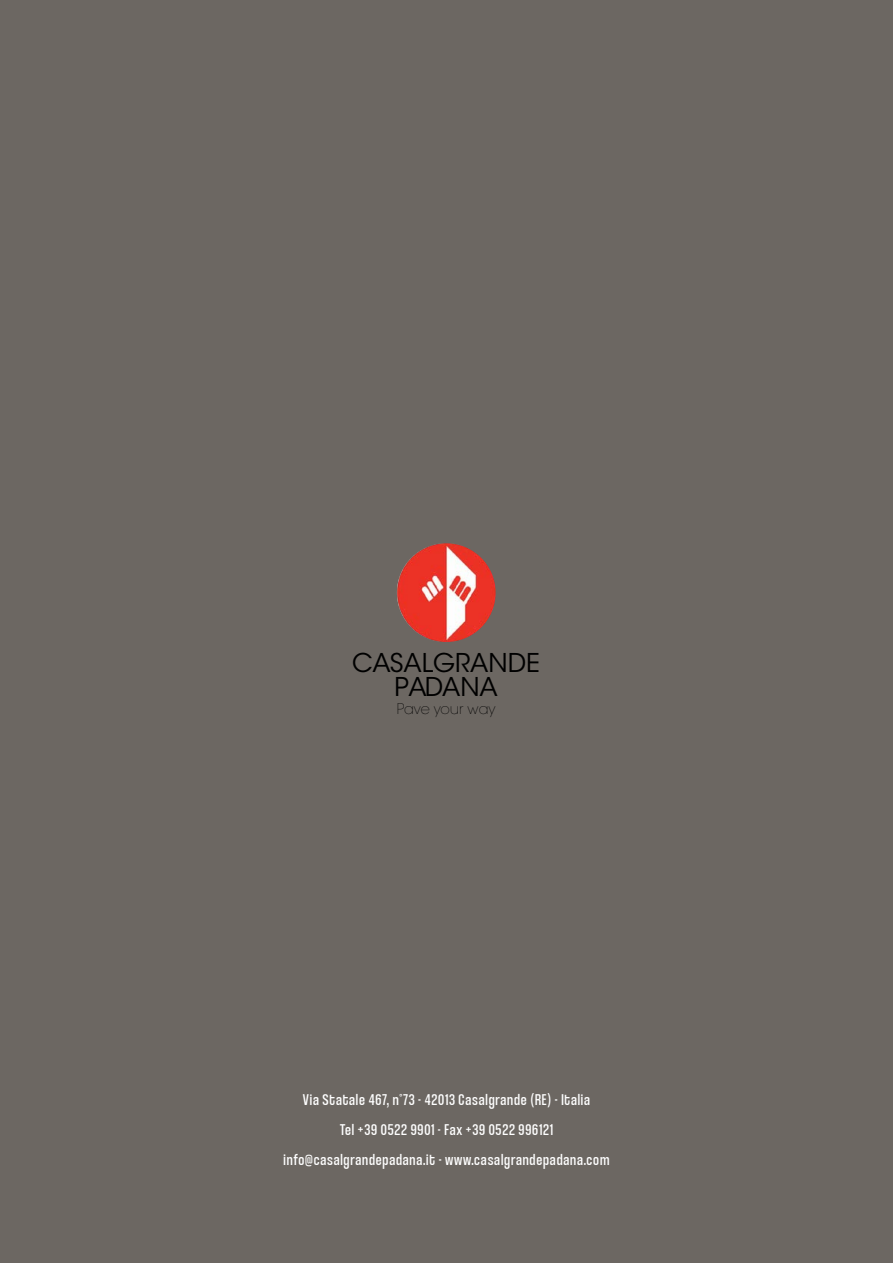
<style>
.page{position:relative;width:893px;height:1263px;background:#6c6762}
.page>*{position:absolute;margin:0;border:0;box-sizing:border-box;transform-origin:0 0}
.t1{font:25.8px/24.2px "ITC Avant Garde Std";color:#000;text-align:center}
.t2{font:16.5px/30px "Coolvetica Condensed Rg";letter-spacing:.05em;color:#fff;text-align:center}
.t3{font:200 14.55px "ITC Avant Garde Std";color:#000}
</style>
<div class="page">
<img style="left:397px;top:543px;width:99px;height:99px;border-radius:49px">
<h1 class="t1" style="left:352px;top:651px;width:190px">CASALGRANDE<br>PADANA</h1>
<p class="t3" style="left:397px;top:700px;width:100px">Pave your way</p>
<p class="t2" style="left:284px;top:1084px;width:327px">Via Statale 467, n°73 - 42013 Casalgrande (RE) - Italia<br>Tel +39 0522 9901 - Fax +39 0522 996121 info@casalgrandepadana.it - www.casalgrandepadana.com</p>
</div>
